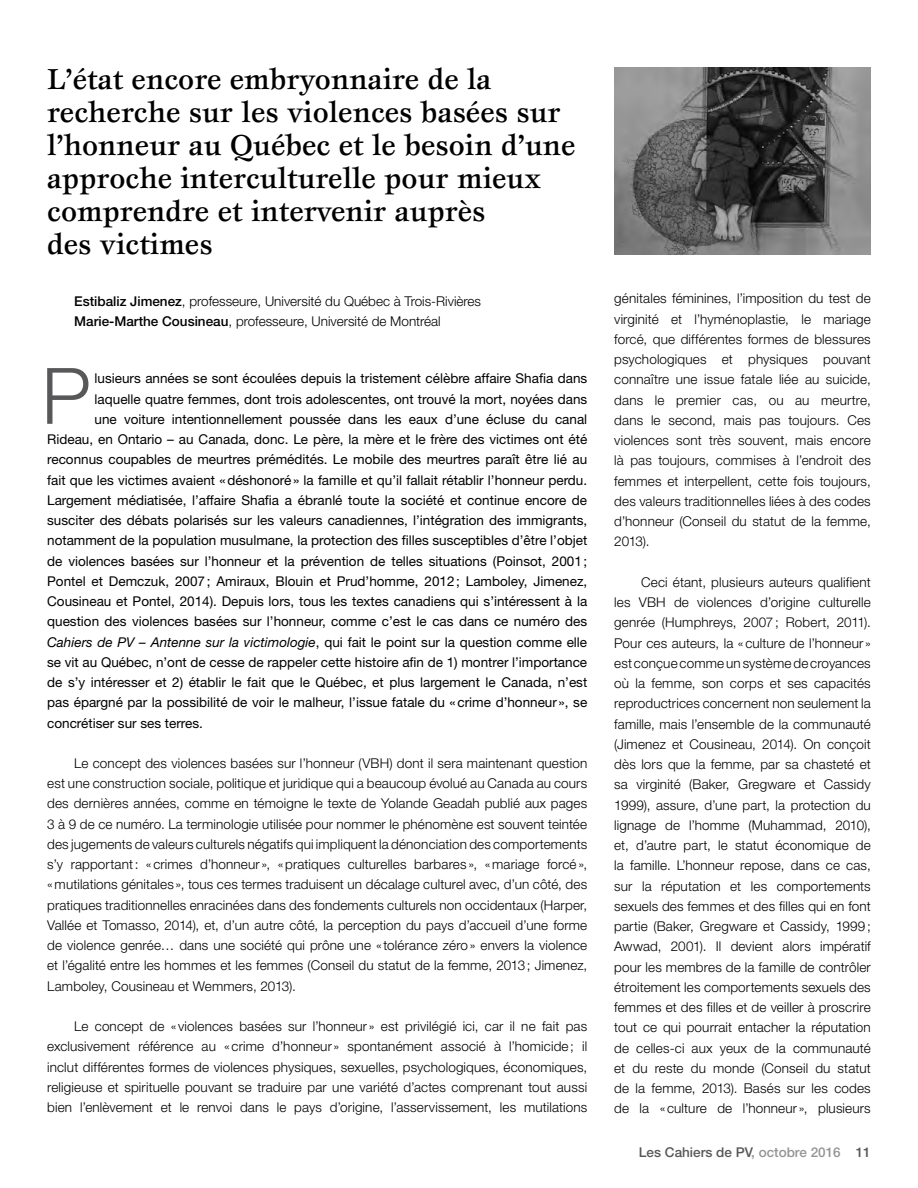
<style>
.page{position:relative;width:918px;height:1188px;background:#fff}
.page>*{position:absolute;margin:0;border:0;box-sizing:border-box;transform-origin:0 0}
.t1{font:300 78px "Helvetica Neue LT Std";color:#58585b}
.t2{font:500 30px/33px "Esprit Std";color:#000}
.t3{font:300 13.5px/20.2px "Helvetica Neue LT Std";letter-spacing:.01em;color:#000;text-align:justify}
.t4{font:13.5px "Helvetica Neue LT Std";color:#000}
.t5{font:500 13.5px "Helvetica Neue LT Std";color:#58585b}
.s1{font-weight:500}
.s2{font-style:italic}
.s3{color:#939598}
</style>
<div class="page">
<img style="left:614px;top:67px;width:257px;height:188px">
<h2 class="t2" style="left:47px;top:62px;width:530px">L’état encore embryonnaire de la recherche sur les violences basées sur l’honneur au Québec et le besoin d’une approche interculturelle pour mieux comprendre et intervenir auprès<br>des victimes</h2>
<p class="t3" style="left:74px;top:291px;width:408px;line-height:19.8px"><span class="s1">Estibaliz Jimenez</span>, professeure, Université du Québec à Trois-Rivières<br><span class="s1">Marie-Marthe Cousineau</span>, professeure, Université de Montréal</p>
<h1 class="t1" style="left:42px;top:348px;width:51px">P</h1>
<p class="t4" style="left:95px;top:370px;width:494px">lusieurs années se sont écoulées depuis la tristement célèbre affaire Shafia dans</p>
<p class="t4" style="left:95px;top:391px;width:494px">laquelle quatre femmes, dont trois adolescentes, ont trouvé la mort, noyées dans</p>
<p class="t4" style="left:95px;top:411px;width:494px">une voiture intentionnellement poussée dans les eaux d’une écluse du canal</p>
<p class="t4" style="left:47px;top:431px;width:542px">Rideau, en Ontario – au Canada, donc. Le père, la mère et le frère des victimes ont été</p>
<p class="t4" style="left:47px;top:451px;width:542px">reconnus coupables de meurtres prémédités. Le mobile des meurtres paraît être lié au</p>
<p class="t4" style="left:47px;top:472px;width:542px">fait que les victimes avaient «déshonoré» la famille et qu’il fallait rétablir l’honneur perdu.</p>
<p class="t4" style="left:47px;top:492px;width:542px">Largement médiatisée, l’affaire Shafia a ébranlé toute la société et continue encore de</p>
<p class="t4" style="left:47px;top:512px;width:542px">susciter des débats polarisés sur les valeurs canadiennes, l’intégration des immigrants,</p>
<p class="t4" style="left:47px;top:532px;width:542px">notamment de la population musulmane, la protection des filles susceptibles d’être l’objet</p>
<p class="t4" style="left:47px;top:553px;width:542px">de violences basées sur l’honneur et la prévention de telles situations (Poinsot, 2001;</p>
<p class="t4" style="left:47px;top:573px;width:542px">Pontel et Demczuk, 2007; Amiraux, Blouin et Prud’homme, 2012; Lamboley, Jimenez,</p>
<p class="t4" style="left:47px;top:593px;width:542px">Cousineau et Pontel, 2014). Depuis lors, tous les textes canadiens qui s’intéressent à la</p>
<p class="t4" style="left:47px;top:613px;width:542px">question des violences basées sur l’honneur, comme c’est le cas dans ce numéro des</p>
<p class="t4" style="left:47px;top:634px;width:542px"><span class="s2">Cahiers de PV – Antenne sur la victimologie</span>, qui fait le point sur la question comme elle</p>
<p class="t4" style="left:47px;top:654px;width:542px">se vit au Québec, n’ont de cesse de rappeler cette histoire afin de 1) montrer l’importance</p>
<p class="t4" style="left:47px;top:674px;width:542px">de s’y intéresser et 2) établir le fait que le Québec, et plus largement le Canada, n’est</p>
<p class="t4" style="left:47px;top:694px;width:542px">pas épargné par la possibilité de voir le malheur, l’issue fatale du «crime d’honneur », se</p>
<p class="t4" style="left:47px;top:715px;width:157px">concrétiser sur ses terres.</p>
<p class="t3" style="left:47px;top:753px;width:542px;text-indent:27px">Le concept des violences basées sur l’honneur (VBH) dont il sera maintenant question est une construction sociale, politique et juridique qui a beaucoup évolué au Canada au cours des dernières années, comme en témoigne le texte de Yolande Geadah publié aux pages 3 à 9 de ce numéro. La terminologie utilisée pour nommer le phénomène est souvent teintée des jugements de valeurs culturels négatifs qui impliquent la dénonciation des comportements s’y rapportant: «crimes d’honneur », «pratiques culturelles barbares », «mariage forcé», «mutilations génitales », tous ces termes traduisent un décalage culturel avec, d’un côté, des pratiques traditionnelles enracinées dans des fondements culturels non occidentaux (Harper, Vallée et Tomasso, 2014), et, d’un autre côté, la perception du pays d’accueil d’une forme de violence genrée… dans une société qui prône une « tolérance zéro» envers la violence et l’égalité entre les hommes et les femmes (Conseil du statut de la femme, 2013; Jimenez, Lamboley, Cousineau et Wemmers, 2013).</p>
<p class="t3" style="left:47px;top:1016px;width:542px;text-indent:27px">Le concept de « violences basées sur l’honneur » est privilégié ici, car il ne fait pas exclusivement référence au «crime d’honneur » spontanément associé à l’homicide; il inclut différentes formes de violences physiques, sexuelles, psychologiques, économiques, religieuse et spirituelle pouvant se traduire par une variété d’actes comprenant tout aussi bien l’enlèvement et le renvoi dans le pays d’origine, l’asservissement, les mutilations</p>
<p class="t3" style="left:614px;top:288px;width:258px">génitales féminines, l’imposition du test de virginité et l’hyménoplastie, le mariage forcé, que différentes formes de blessures psychologiques et physiques pouvant connaître une issue fatale liée au suicide, dans le premier cas, ou au meurtre, dans le second, mais pas toujours. Ces violences sont très souvent, mais encore là pas toujours, commises à l’endroit des femmes et interpellent, cette fois toujours, des valeurs traditionnelles liées à des codes d’honneur (Conseil du statut de la femme, 2013).</p>
<p class="t3" style="left:614px;top:572px;width:258px;text-indent:27px">Ceci étant, plusieurs auteurs qualifient les VBH de violences d’origine culturelle genrée (Humphreys, 2007; Robert, 2011).<br>Pour ces auteurs, la «culture de l’honneur » est conçue comme un système de croyances où la femme, son corps et ses capacités reproductrices concernent non seulement la famille, mais l’ensemble de la communauté (Jimenez et Cousineau, 2014). On conçoit dès lors que la femme, par sa chasteté et sa virginité (Baker, Gregware et Cassidy 1999), assure, d’une part, la protection du lignage de l’homme (Muhammad, 2010), et, d’autre part, le statut économique de la famille. L’honneur repose, dans ce cas, sur la réputation et les comportements sexuels des femmes et des filles qui en font partie (Baker, Gregware et Cassidy, 1999; Awwad, 2001). Il devient alors impératif pour les membres de la famille de contrôler étroitement les comportements sexuels des femmes et des filles et de veiller à proscrire tout ce qui pourrait entacher la réputation de celles-ci aux yeux de la communauté et du reste du monde (Conseil du statut de la femme, 2013). Basés sur les codes de la «culture de l’honneur », plusieurs</p>
<p class="t5" style="left:639px;top:1144px;width:233px">Les Cahiers de PV<span class="s3">, octobre 2016</span> 11</p>
</div>
